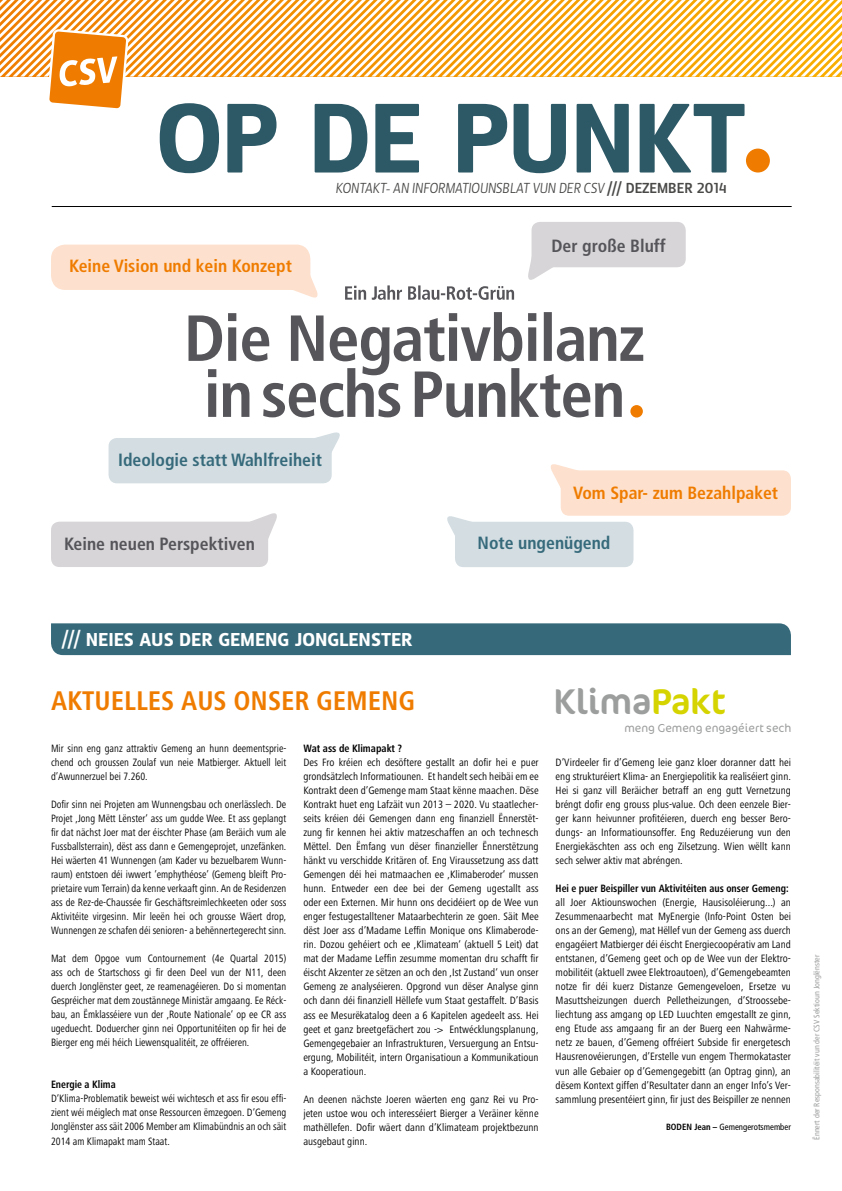
<style>
.page{position:relative;width:842px;height:1191px;background:#fff}
.page>*{position:absolute;margin:0;border:0;box-sizing:border-box;transform-origin:0 0}
.t1{font:800 95px "Botanika";letter-spacing:-.025em;color:#2d5967}
.t2{font:36px "Cocon";color:#9c9d9d}
.t3{font:700 condensed 28px "Frutiger Next Pro";color:#ef7c00}
.t4{font:800 18px "Botanika";color:#fff}
.t5{font:700 condensed 17.7px "Frutiger";color:#ef7c00}
.t6{font:700 condensed 17.7px "Frutiger";color:#366a7b}
.t7{font:700 condensed 17.7px "Frutiger";color:#55555a}
.t8{font:italic 14px "Botanika Lite";color:#494948}
.t9{font:300 11.7px "Cocon";color:#9c9d9d}
.t10{font:condensed 11px/14px "Frutiger Next Pro";color:#000;text-align:justify}
.t11{font:condensed 11px/14px "Frutiger Next Pro";color:#000;text-align:justify;scale:.95 1}
.t12{font:700 condensed 11px "Frutiger Next Pro";color:#000;scale:.95 1}
.t13{font:700 condensed 11px "Frutiger Next Pro";color:#000}
.t14{font:condensed 9px "Frutiger LT Std";color:#000}
.t15{font:condensed 8px "Frutiger LT Std";color:#9c9d9d}
.s1{font-family:"Botanika";font-weight:800;font-style:normal}
.s2{font-family:"Botanika";font-weight:700;font-style:normal}
.s3{color:#d5d400}
.s4{font-weight:700}
</style>
<div class="page">
<hr style="left:52px;top:206px;width:740px;height:1px;background:#000">
<div style="left:746px;top:149px;width:24px;height:23px;background:#ef7c00;border-radius:50%"></div>
<svg style="left:0;top:0;width:842px;height:109px"></svg>
<div style="left:51px;top:623px;width:740px;height:32px;background:#366a7b"></div>
<svg style="left:528px;top:261px;width:33px;height:19px"></svg>
<div style="left:531px;top:222px;width:155px;height:45px;background:#d7d5d7;border-radius:9px"></div>
<svg style="left:550px;top:464px;width:25px;height:34px"></svg>
<div style="left:561px;top:470px;width:230px;height:46px;background:#fde1ce;border-radius:9px"></div>
<svg style="left:447px;top:516px;width:36px;height:19px"></svg>
<div style="left:455px;top:522px;width:178px;height:45px;background:#d3dde2;border-radius:9px"></div>
<svg style="left:316px;top:432px;width:24px;height:19px"></svg>
<div style="left:109px;top:438px;width:223px;height:45px;background:#d3dde2;border-radius:9px"></div>
<svg style="left:252px;top:513px;width:25px;height:26px"></svg>
<div style="left:51px;top:521px;width:217px;height:46px;background:#d7d5d7;border-radius:9px"></div>
<svg style="left:293px;top:262px;width:25px;height:36px"></svg>
<div style="left:51px;top:244px;width:259px;height:46px;background:#fde1ce;border-radius:14px"></div>
<svg style="left:189px;top:312px;width:454px;height:105px"></svg>
<div style="left:630px;top:405px;width:13px;height:12px;background:#ef7c00;border-radius:50%"></div>
<svg style="left:345px;top:285px;width:169px;height:15px"></svg>
<h1 class="t1" style="left:156px;top:81px;width:591px">OP DE PUNKT</h1>
<p class="t8" style="left:336px;top:180px;width:392px">KONTAKT- AN INFORMATIOUNSBLAT VUN DER CSV <span class="s1">///</span> <span class="s2">DEZEMBER 2014</span></p>
<h3 class="t5" style="left:69px;top:256px;width:224px">Keine Vision und kein Konzept</h3>
<h3 class="t7" style="left:551px;top:235px;width:116px">Der große Bluff</h3>
<h3 class="t6" style="left:118px;top:449px;width:205px">Ideologie statt Wahlfreiheit</h3>
<h3 class="t7" style="left:64px;top:533px;width:192px">Keine neuen Perspektiven</h3>
<h3 class="t5" style="left:573px;top:482px;width:206px">Vom Spar- zum Bezahlpaket</h3>
<h3 class="t6" style="left:478px;top:532px;width:134px">Note ungenügend</h3>
<h3 class="t4" style="left:62px;top:629px;width:352px">/// NEIES AUS DER GEMENG JONGLENSTER</h3>
<h3 class="t3" style="left:51px;top:685px;width:365px">AKTUELLES AUS ONSER GEMENG</h3>
<p class="t11" style="left:51px;top:741px;width:249px">Mir sinn eng ganz attraktiv Gemeng an hunn deementsprie&shy;chend och groussen Zoulaf vun neie Matbierger. Aktuell leit d’Awunnerzuel bei 7.260.</p>
<p class="t11" style="left:51px;top:797px;width:249px">Dofir sinn nei Projeten am Wunnengsbau och onerlässlech. De Projet ‚Jong Mëtt Lënster‘ ass um gudde Wee. Et ass geplangt fir dat nächst Joer mat der éischter Phase (am Beräich vum ale Fussballsterrain), dëst ass dann e Gemengeprojet, unzefänken.<br>Hei wäerten 41 Wunnengen (am Kader vu bezuelbarem Wunn&shy;raum) entstoen déi iwwert ’emphythéose’ (Gemeng bleift Pro&shy;prietaire vum Terrain) da kenne verkaaft ginn. An de Residenzen ass de Rez-de-Chaussée fir Geschäftsreimlechkeeten oder soss Aktivitéite virgesinn. Mir leeën hei och grousse Wäert drop, Wunnengen ze schafen déi senioren- a behënnertegerecht sinn.</p>
<p class="t11" style="left:51px;top:951px;width:249px">Mat dem Opgoe vum Contournement (4e Quartal 2015) ass och de Startschoss gi fir deen Deel vun der N11, deen duerch Jonglënster geet, ze reamenagéieren. Do si momentan Gespréicher mat dem zoustännege Ministär amgaang. Ee Réck&shy;bau, an Ëmklasséiere vun der ‚Route Nationale‘ op ee CR ass ugeduecht. Doduercher ginn nei Opportunitéiten op fir hei de Bierger eng méi héich Liewensqualitéit, ze offréieren.</p>
<p class="t12" style="left:51px;top:1078px;width:70px">Energie a Klima</p>
<p class="t11" style="left:51px;top:1091px;width:249px">D‘Klima-Problematik beweist wéi wichtesch et ass fir esou effi&shy;zient wéi méiglech mat onse Ressourcen ëmzegoen. D‘Gemeng Jonglënster ass säit 2006 Member am Klimabündnis an och säit 2014 am Klimapakt mam Staat.</p>
<p class="t13" style="left:303px;top:742px;width:100px">Wat ass de Klimapakt ?</p>
<p class="t10" style="left:303px;top:755px;width:237px">Des Fro kréien ech desöftere gestallt an dofir hei e puer grondsätzlech Informatiounen. Et handelt sech heibäi em ee Kontrakt deen d’Gemenge mam Staat kënne maachen. Dëse Kontrakt huet eng Lafzäit vun 2013 – 2020. Vu staatlecher&shy;seits kréien déi Gemengen dann eng finanziell Ënnerstët&shy;zung fir kennen hei aktiv matzeschaffen an och technesch Mëttel. Den Ëmfang vun dëser finanzieller Ënnerstëtzung hänkt vu verschidde Kritären of. Eng Viraussetzung ass datt Gemengen déi hei matmaachen ee ‚Klimaberoder‘ mussen hunn. Entweder een dee bei der Gemeng ugestallt ass oder een Externen. Mir hunn ons decidéiert op de Wee vun enger festugestalltener Mataarbechterin ze goen. Säit Mee dëst Joer ass d’Madame Leffin Monique ons Klimaberode&shy;rin. Dozou gehéiert och ee ‚Klimateam‘ (aktuell 5 Leit) dat mat der Madame Leffin zesumme momentan dru schafft fir éischt Akzenter ze sëtzen an och den ‚Ist Zustand‘ vun onser Gemeng ze analyséieren. Opgrond vun dëser Analyse ginn och dann déi finanziell Hëllefe vum Staat gestaffelt. D’Basis ass ee Mesurëkatalog deen a 6 Kapitelen agedeelt ass. Hei geet et ganz breetgefächert zou -&gt; Entwécklungsplanung, Gemengegebaier an Infrastrukturen, Versuergung an Entsu&shy;ergung, Mobilitéit, intern Organisatioun a Kommunikatioun a Kooperatioun.</p>
<p class="t10" style="left:303px;top:1091px;width:237px">An deenen nächste Joeren wäerten eng ganz Rei vu Pro&shy;jeten ustoe wou och interesséiert Bierger a Veräiner kënne mathëllefen. Dofir wäert dann d’Klimateam projektbezunn ausgebaut ginn.</p>
<h2 class="t2" style="left:554px;top:680px;width:173px">Klima<span class="s3">Pakt</span></h2>
<p class="t9" style="left:624px;top:721px;width:169px">meng Gemeng engagéiert sech</p>
<p class="t10" style="left:556px;top:755px;width:237px">D’Virdeeler fir d’Gemeng leie ganz kloer doranner datt hei eng strukturéiert Klima- an Energiepolitik ka realiséiert ginn.<br>Hei si ganz vill Beräicher betraff an eng gutt Vernetzung bréngt dofir eng grouss plus-value. Och deen eenzele Bier&shy;ger kann heivunner profitéieren, duerch eng besser Bero&shy;dungs- an Informatiounsoffer. Eng Reduzéierung vun den Energiekäschten ass och eng Zilsetzung. Wien wëllt kann sech selwer aktiv mat abréngen.</p>
<p class="t12" style="left:556px;top:882px;width:247px">Hei e puer Beispiller vun Aktivitéiten aus onser Gemeng:</p>
<p class="t10" style="left:556px;top:895px;width:237px">all Joer Aktiounswochen (Energie, Hausisoléierung...) an Zesummenaarbecht mat MyEnergie (Info-Point Osten bei ons an der Gemeng), mat Hëllef vun der Gemeng ass duerch engagéiert Matbierger déi éischt Energiecoopérativ am Land entstanen, d’Gemeng geet och op de Wee vun der Elektro&shy;mobilitéit (aktuell zwee Elektroautoen), d’Gemengebeamten notze fir déi kuerz Distanze Gemengeveloen, Ersetze vu Masuttsheizungen duerch Pelletheizungen, d’Stroossebe&shy;liechtung ass amgang op LED Luuchten emgestallt ze ginn, eng Etude ass amgaang fir an der Buerg een Nahwärme&shy;netz ze bauen, d’Gemeng offréiert Subside fir energetesch Hausrenovéierungen, d’Erstelle vun engem Thermokataster vun alle Gebaier op d’Gemengegebitt (an Optrag ginn), an dësem Kontext giffen d’Resultater dann an enger Info’s Ver&shy;sammlung presentéiert ginn, fir just des Beispiller ze nennen</p>
<p class="t14" style="left:666px;top:1122px;width:126px"><span class="s4">BODEN Jean –</span> Gemengerotsmember</p>
<p class="t15" style="left:812px;top:1140px;width:186px;rotate:-90deg">Ënnert der Responsabilitéit vun der CSV Sektioun Jonglënster</p>
</div>
